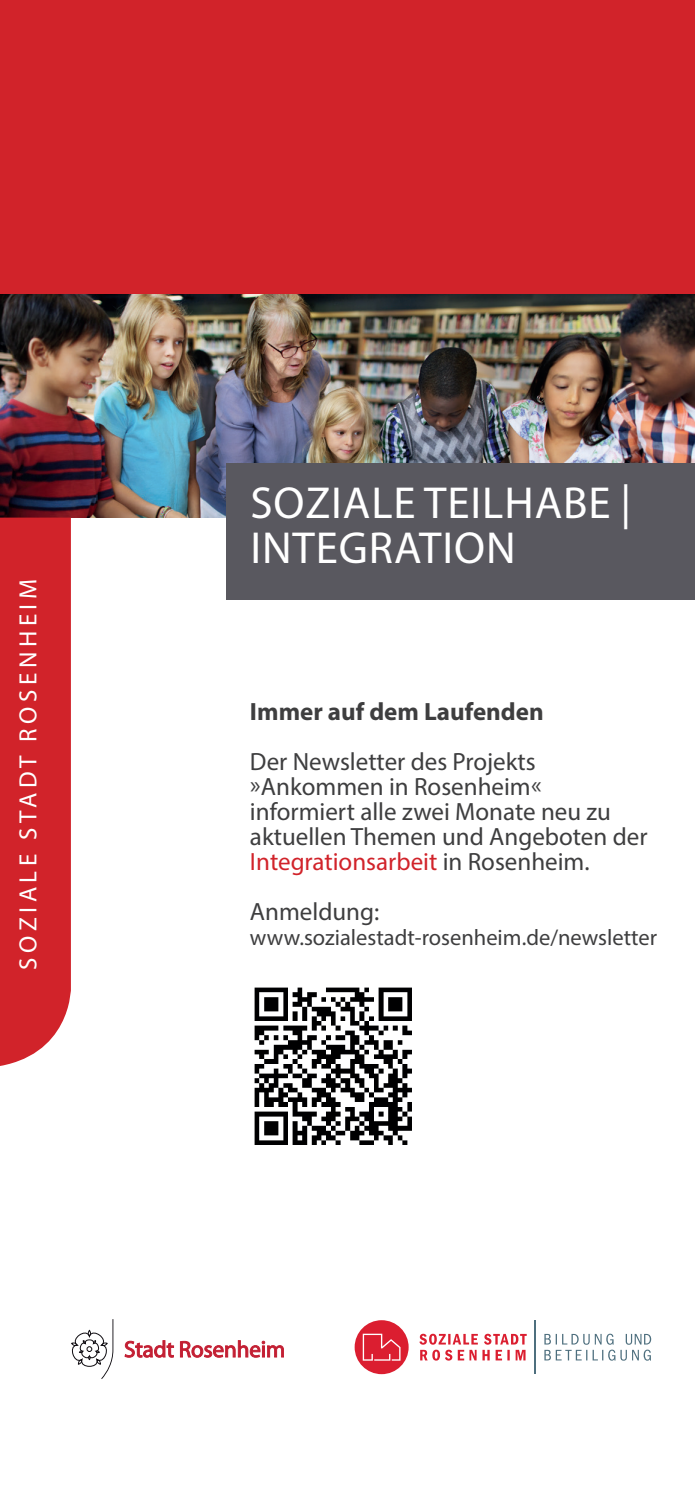
<style>
.page{position:relative;width:695px;height:1489px;background:#fff}
.page>*{position:absolute;margin:0;border:0;box-sizing:border-box;transform-origin:0 0}
.t1{font:45px/45px "Myriad Pro";letter-spacing:.02em;color:#fff}
.t2{font:25px/25px "Myriad Pro";color:#3e3e3f}
.t3{font:25px "Myriad Pro";letter-spacing:.18em;color:#fff}
.t4{font:700 25px "Myriad Pro";color:#3e3e3f}
.t5{font:22.5px "Myriad Pro";color:#3e3e3f}
.s1{color:#d1232a}
</style>
<div class="page">
<div style="left:0;top:0;width:694px;height:294px;background:#d1232a"></div>
<svg style="left:71px;top:1319px;width:42px;height:59px"></svg>
<svg style="left:125px;top:1340px;width:49px;height:17px"></svg>
<svg style="left:180px;top:1340px;width:104px;height:17px"></svg>
<img style="left:0;top:294px;width:694px;height:223px">
<div style="left:227px;top:463px;width:467px;height:136px;background:#59585f"></div>
<div style="left:0;top:517px;width:71px;height:549px;background:#d1232a"></div>
<div style="left:354px;top:1319px;width:54px;height:54px;background:#db1e30;border-radius:50%"></div>
<hr style="left:535px;top:1319px;width:1px;height:54px;background:#4e6f7e">
<svg style="left:419px;top:1333px;width:107px;height:27px"></svg>
<svg style="left:544px;top:1333px;width:107px;height:27px"></svg>
<svg style="left:362px;top:1333px;width:38px;height:27px"></svg>
<img style="left:254px;top:987px;width:158px;height:158px">
<p class="t3" style="left:13px;top:969px;width:392px;rotate:-90deg">SOZIALE STADT ROSENHEIM</p>
<h1 class="t1" style="left:250px;top:480px;width:382px">SOZIALE TEILHABE |<br>INTEGRATION</h1>
<p class="t4" style="left:250px;top:695px;width:295px">Immer auf dem Laufenden</p>
<p class="t2" style="left:250px;top:748px;width:399px">Der Newsletter des Projekts »Ankommen in Rosenheim« informiert alle zwei Monate neu zu aktuellen Themen und Angeboten der<br><span class="s1">Integrationsarbeit</span> in Rosenheim.</p>
<p class="t2" style="left:250px;top:898px;width:131px">Anmeldung:</p>
<p class="t5" style="left:250px;top:923px;width:408px">www.sozialestadt-rosenheim.de/newsletter</p>
</div>
